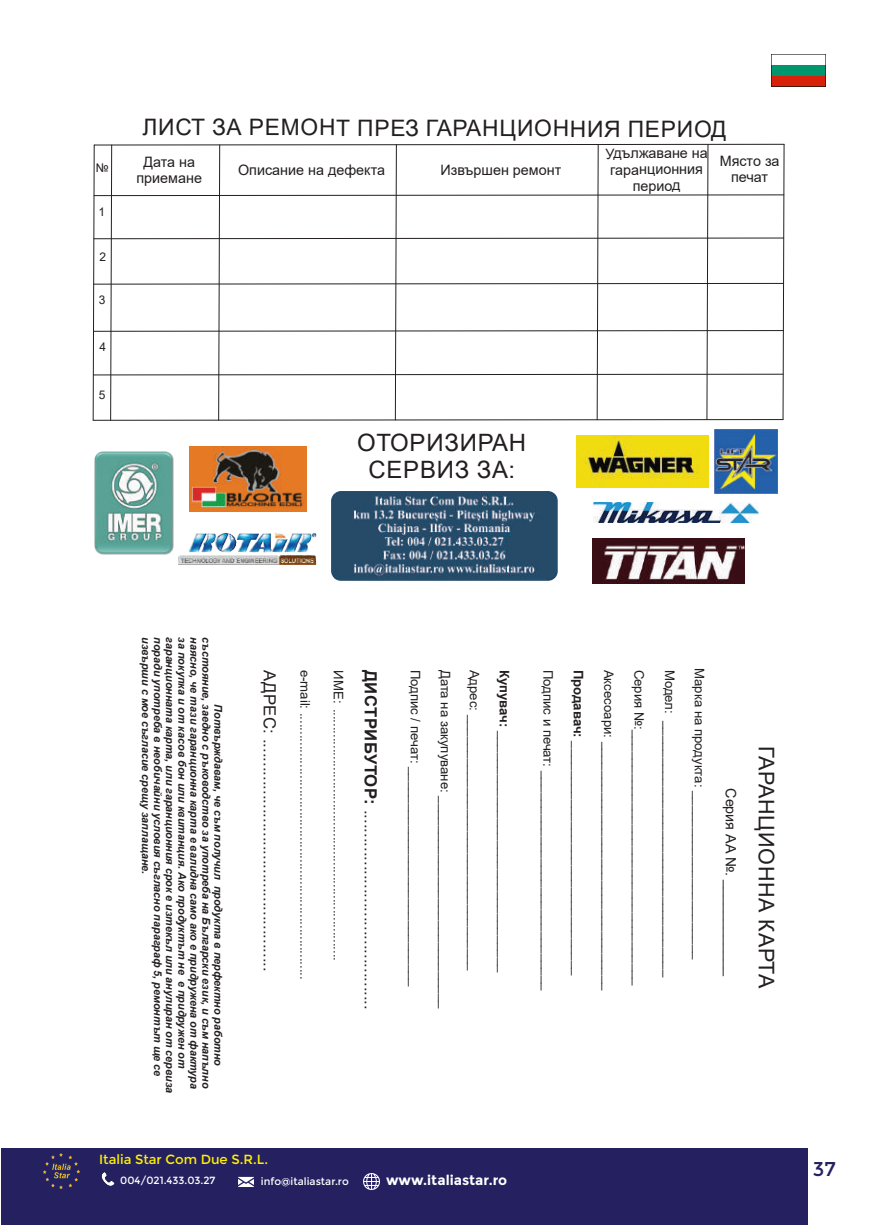
<style>
.page{position:relative;width:874px;height:1225px;background:#fff}
.page>*{position:absolute;margin:0;border:0;box-sizing:border-box;transform-origin:0 0}
.t1{font:24px/26.8px "Arial";letter-spacing:.035em;color:#231f20;text-align:center}
.t2{font:22.8px "Arial";letter-spacing:.03em;color:#231f20}
.t3{font:21.6px "Arial";letter-spacing:.035em;color:#231f20}
.t4{font:20px "Montserrat";color:#252161}
.t5{font:16.8px "Arial";letter-spacing:.035em;color:#231f20}
.t6{font:14.4px/16px "Arial";color:#231f20;text-align:center}
.t7{font:700 13.8px "Montserrat";color:#fff}
.t8{font:13.2px "Arial";color:#231f20}
.t9{font:13.2px "Montserrat";color:#fff101}
.t10{font:12px "Arial";color:#231f20}
.t11{font:italic 700 10.8px/12px "Arial";letter-spacing:-.005em;color:#231f20}
.t12{font:10.4px "Montserrat";color:#fff}
.s1{font-weight:700}
</style>
<div class="page">
<img style="left:784px;top:54px;width:40px;height:33px">
<div style="left:1px;top:1149px;width:806px;height:76px;background:#252161"></div>
<img style="left:44px;top:1153px;width:36px;height:35px">
<svg style="left:101px;top:1172px;width:13px;height:13px"></svg>
<img style="left:238px;top:1176px;width:16px;height:11px">
<img style="left:363px;top:1173px;width:16px;height:16px">
<svg style="left:92px;top:54px;width:692px;height:530px"></svg>
<img style="left:713px;top:430px;width:64px;height:63px">
<img style="left:593px;top:502px;width:165px;height:20px">
<img style="left:592px;top:538px;width:152px;height:45px">
<img style="left:178px;top:532px;width:138px;height:32px">
<img style="left:189px;top:447px;width:117px;height:64px">
<img style="left:94px;top:451px;width:80px;height:103px">
<img style="left:576px;top:435px;width:132px;height:52px">
<img style="left:331px;top:492px;width:226px;height:88px">
<p class="t10" style="left:96px;top:160px;width:14px">№</p>
<p class="t10" style="left:98px;top:203px;width:8px">1</p>
<p class="t10" style="left:99px;top:249px;width:8px">2</p>
<p class="t10" style="left:99px;top:291px;width:8px">3</p>
<p class="t10" style="left:99px;top:339px;width:8px">4</p>
<p class="t10" style="left:99px;top:387px;width:8px">5</p>
<h2 class="t2" style="left:142px;top:112px;width:585px">ЛИСТ ЗА РЕМОНТ ПРЕЗ ГАРАНЦИОННИЯ ПЕРИОД</h2>
<p class="t6" style="left:136px;top:154px;width:67px">Дата на приемане</p>
<p class="t6" style="left:238px;top:162px;width:148px">Описание на дефекта</p>
<p class="t6" style="left:440px;top:161px;width:122px">Извършен ремонт</p>
<p class="t6" style="left:605px;top:145px;width:104px">Удължаване на гаранционния период</p>
<p class="t6" style="left:719px;top:153px;width:61px">Място за печат</p>
<h1 class="t1" style="left:357px;top:429px;width:170px">ОТОРИЗИРАН<br>СЕРВИЗ ЗА:</h1>
<p class="t11" style="left:224px;top:637px;width:457px;text-indent:67px;rotate:90deg">Потвърждавам, че съм получил продукта в перфектно работно състояние, заедно с ръководство за употреба на Български език, и съм напълно наясно, че тази гаранционна карта е валидна само ако е придружена от фактура за покупка и от касов бон или квитанция. Ако продуктът не е придружен от гаранционната карта, или гаранционния срок е изтекъл или анулиран от сервиза поради употреба в необичайни условия съгласно параграф 5, ремонтът ще се извърши с мое съгласие срещу заплащане.</p>
<p class="t5" style="left:382px;top:670px;width:341px;rotate:90deg"><span class="s1">ДИСТРИБУТОР:</span> ...........................................</p>
<p class="t8" style="left:454px;top:669px;width:340px;rotate:90deg">Дата на закупуване: _____________________________</p>
<p class="t5" style="left:281px;top:670px;width:303px;rotate:90deg">АДРЕС: ..................................................</p>
<p class="t8" style="left:424px;top:669px;width:319px;rotate:90deg">Подпис / печат: ______________________________</p>
<p class="t8" style="left:314px;top:669px;width:311px;rotate:90deg">e-mail: .........................................................................</p>
<p class="t8" style="left:347px;top:670px;width:292px;rotate:90deg">ИМЕ: .....................................................................</p>
<p class="t8" style="left:483px;top:669px;width:303px;rotate:90deg">Адрес: ___________________________________</p>
<p class="t8" style="left:557px;top:669px;width:322px;rotate:90deg">Подпис и печат: ______________________________</p>
<p class="t8" style="left:513px;top:669px;width:304px;rotate:90deg"><span class="s1">Купувач:</span> _________________________________</p>
<p class="t8" style="left:587px;top:669px;width:307px;rotate:90deg"><span class="s1">Продавач:</span> ________________________________</p>
<p class="t8" style="left:617px;top:669px;width:322px;rotate:90deg">Аксесоари: __________________________________</p>
<p class="t8" style="left:648px;top:669px;width:318px;rotate:90deg">Серия №:___________________________________</p>
<p class="t8" style="left:678px;top:669px;width:309px;rotate:90deg">Модел: ___________________________________</p>
<p class="t8" style="left:708px;top:668px;width:293px;rotate:90deg">Марка на продукта: _______________________</p>
<p class="t6" style="left:738px;top:788px;width:190px;rotate:90deg">Серия AA №. ____________</p>
<h3 class="t3" style="left:780px;top:745px;width:244px;rotate:90deg">ГАРАНЦИОННА КАРТА</h3>
<p class="t9" style="left:99px;top:1152px;width:170px">Italia Star Com Due S.R.L.</p>
<p class="t12" style="left:120px;top:1174px;width:97px">004/021.433.03.27</p>
<p class="t12" style="left:261px;top:1175px;width:89px">info@italiastar.ro</p>
<p class="t7" style="left:386px;top:1171px;width:123px">www.italiastar.ro</p>
<h3 class="t4" style="left:812px;top:1157px;width:24px">37</h3>
</div>
